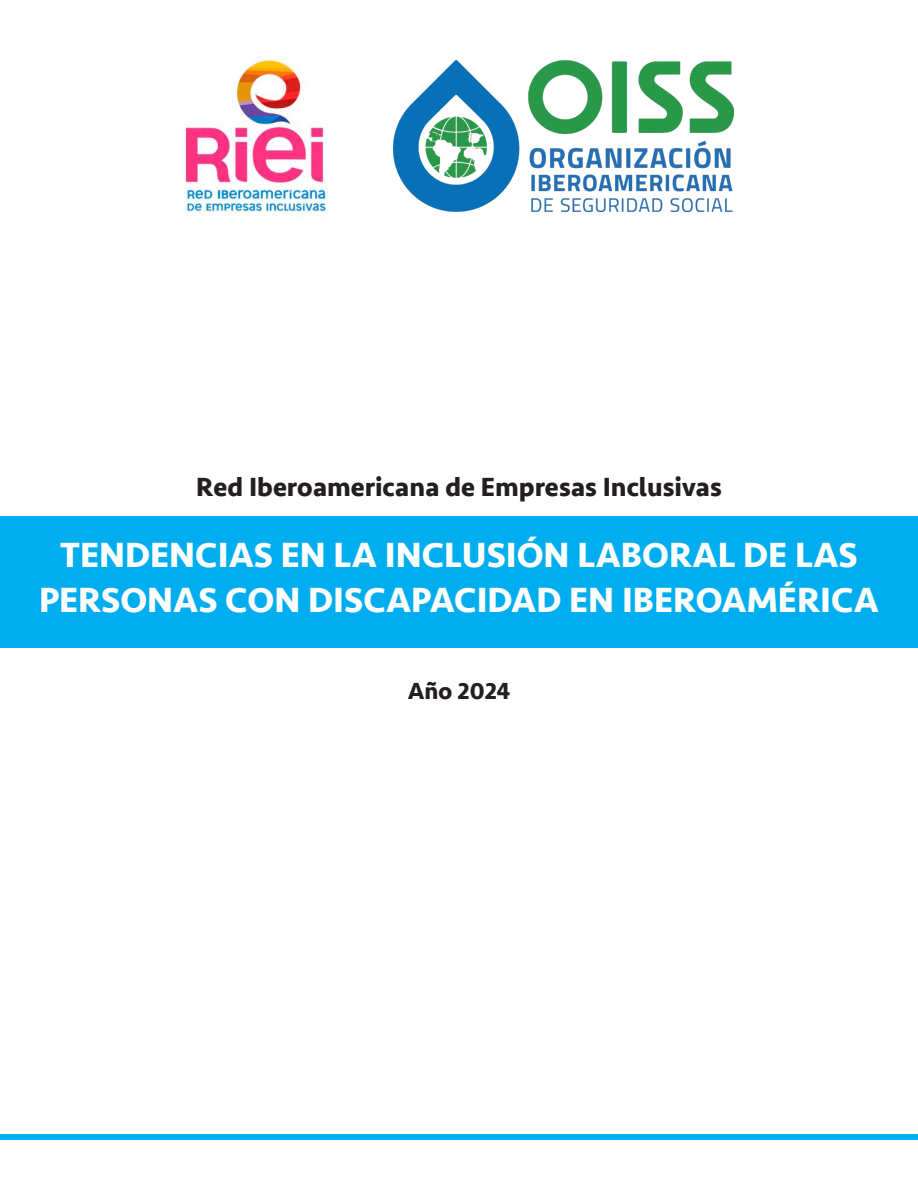
<style>
.page{position:relative;width:918px;height:1188px;background:#fff}
.page>*{position:absolute;margin:0;border:0;box-sizing:border-box;transform-origin:0 0}
.Título{font:700 36px/45px "Seravek";color:#fff;text-align:center}
.Título-2{font:700 27px "Seravek";color:#231f20}
.Título-3{font:700 24px "Seravek";color:#231f20}
</style>
<div class="page">
<div style="left:0;top:516px;width:918px;height:132px;background:#00aeef"></div>
<div style="left:0;top:1134px;width:918px;height:6px;background:#00aeef"></div>
<img style="left:394px;top:60px;width:339px;height:152px">
<img style="left:185px;top:54px;width:144px;height:163px">
<p class="Título-2" style="left:196px;top:466px;width:527px">Red Iberoamericana de Empresas Inclusivas</p>
<p class="Título" style="left:39px;top:531px;width:841px">TENDENCIAS EN LA INCLUSIÓN LABORAL DE LAS<br>PERSONAS CON DISCAPACIDAD EN IBEROAMÉRICA</p>
<p class="Título-3" style="left:408px;top:672px;width:104px">Año 2024</p>
</div>
